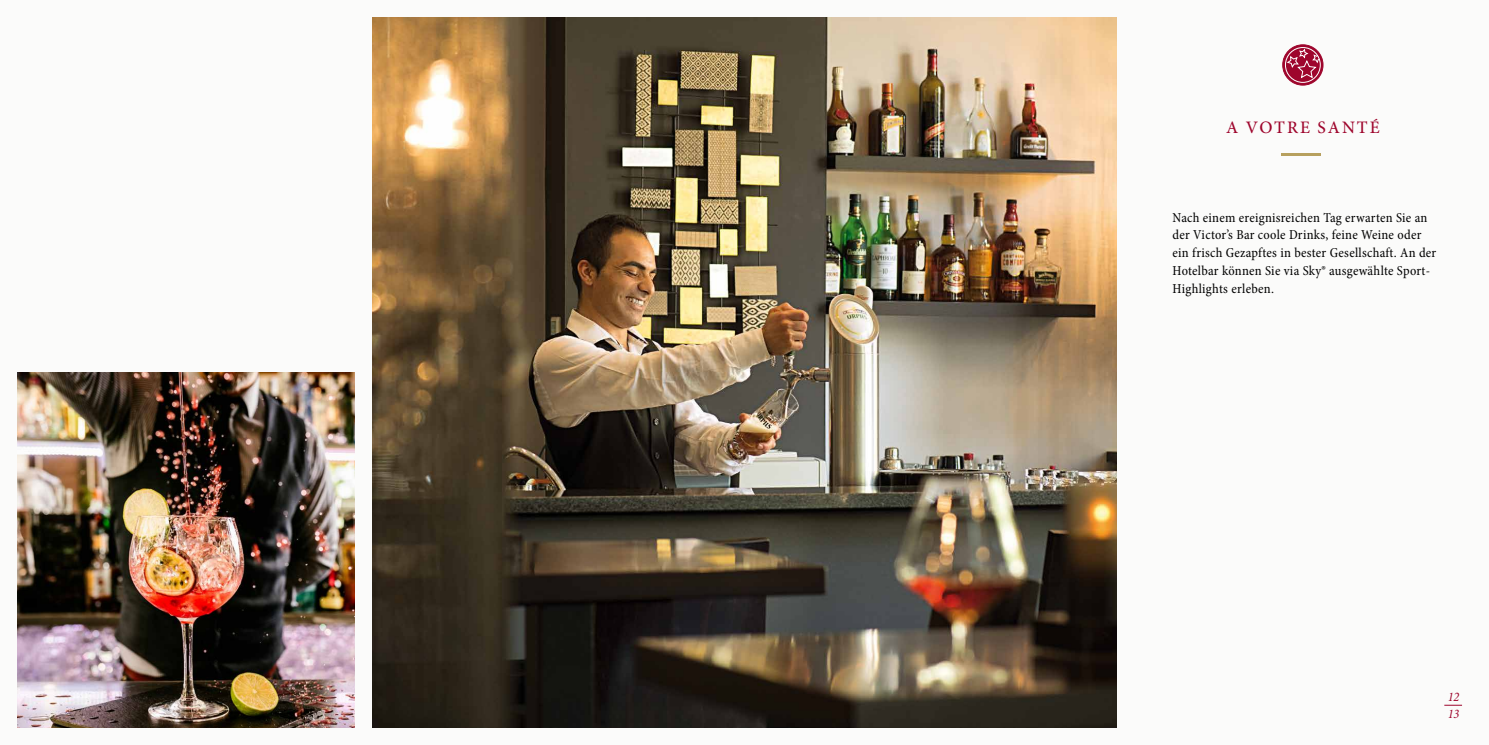
<style>
.page{position:relative;width:1489px;height:745px;background:#fff}
.page>*{position:absolute;margin:0;border:0;box-sizing:border-box;transform-origin:0 0}
.t1{font:500 17.5px "Minion Pro";letter-spacing:.11em;color:#9e052c}
.t2{font:condensed 13.75px/17.8px "Minion Pro";letter-spacing:.02em;color:#000}
.t3{font:italic condensed 13.12px/17.8px "Minion Pro";color:#9e052c}
</style>
<div class="page">
<div style="left:0;top:0;width:1488px;height:744px;background:#fbfbfa"></div>
<img style="left:372px;top:18px;width:744px;height:708px">
<hr style="left:1280px;top:153px;width:40px;height:3px;background:#b7a05e">
<img style="left:18px;top:372px;width:336px;height:354px">
<svg style="left:1282px;top:45px;width:40px;height:40px"></svg>
<div style="left:1282px;top:44px;width:41px;height:41px;border:1px solid #9e052c;border-radius:50%"></div>
<svg style="left:1285px;top:47px;width:35px;height:35px"></svg>
<svg style="left:1285px;top:48px;width:35px;height:31px"></svg>
<div style="left:1284px;top:47px;width:36px;height:36px;border:1px solid #fff;border-radius:50%"></div>
<svg style="left:1444px;top:704px;width:17px;height:1px"></svg>
<p class="t1" style="left:1225px;top:115px;width:155px">A VOTRE SANTÉ</p>
<p class="t2" style="left:1172px;top:208px;width:265px">Nach einem ereignisreichen Tag erwarten Sie an der Victor’s Bar coole Drinks, feine Weine oder ein frisch Gezapftes in bester Gesellschaft. An der Hotelbar können Sie via Sky® ausgewählte Sport-Highlights erleben.</p>
<p class="t3" style="left:1447px;top:687px;width:13px">12<br>13</p>
</div>
